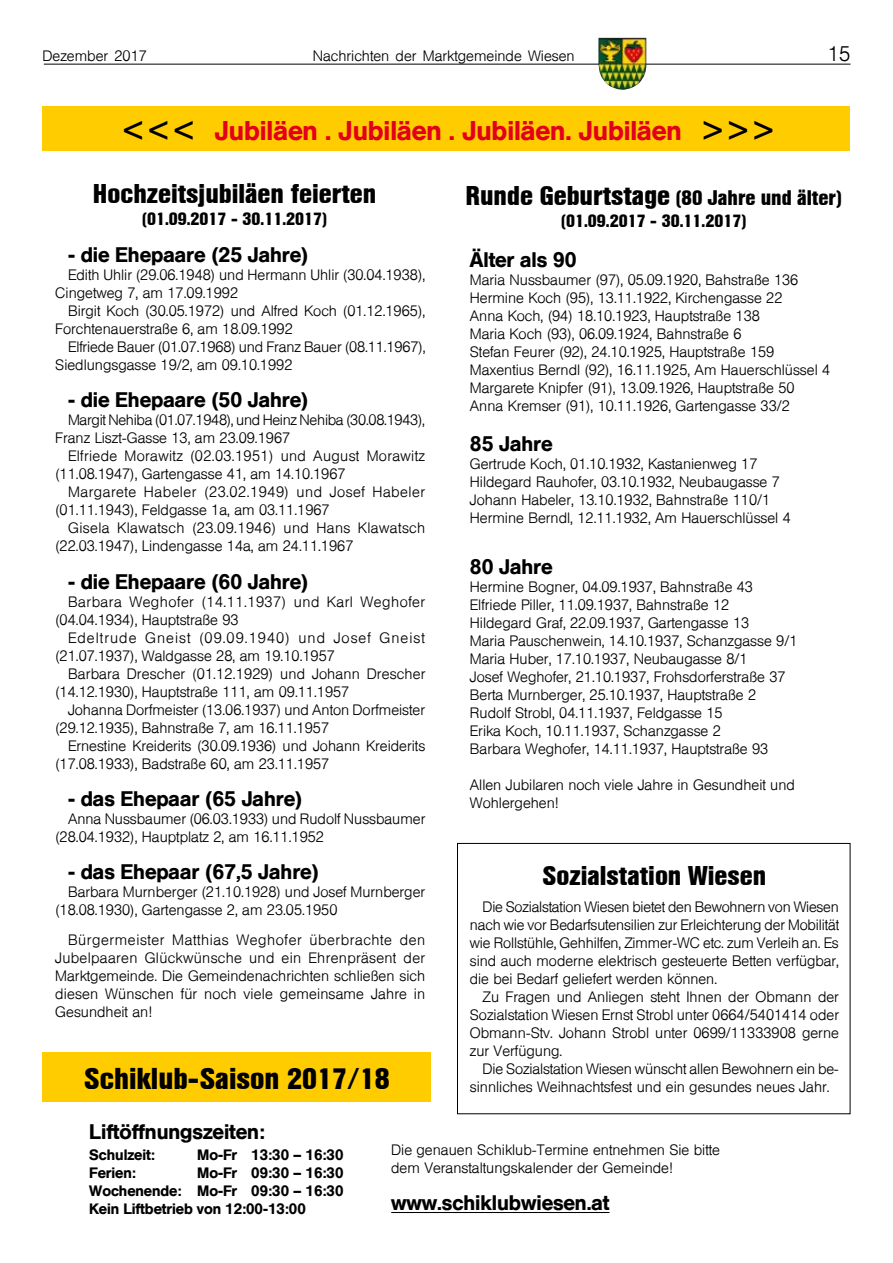
<style>
.page{position:relative;width:893px;height:1263px;background:#fff}
.page>*{position:absolute;margin:0;border:0;box-sizing:border-box;transform-origin:0 0}
.t1{font:700 30px "Helvetica Condensed BQ";color:#000}
.t2{font:700 27px "Helvetica Condensed BQ";color:#000}
.t3{font:500 27px "Helvetica BQ";color:#e2001a}
.t4{font:500 21px "Helvetica BQ";color:#000}
.t5{font:700 21px "Helvetica Condensed BQ";color:#000}
.t6{font:300 21px "Helvetica BQ";color:#000}
.t7{font:700 18px "Helvetica Condensed BQ";color:#000}
.t8{font:300 15px/18px "Helvetica BQ";color:#000}
.t9{font:300 15px/18px "Helvetica BQ";letter-spacing:.03em;color:#000}
.t10{font:500 15px/18px "Helvetica BQ";color:#000;text-align:justify}
.t11{font:300 15px/18px "Helvetica BQ";letter-spacing:.025em;color:#000}
.t12{font:300 15px/18px "Helvetica BQ";letter-spacing:-.02em;color:#000}
.t13{font:300 15px/18px "Helvetica BQ";letter-spacing:.035em;color:#000}
.t14{font:300 15px/18px "Helvetica BQ";letter-spacing:.07em;color:#000}
.s1{color:#000}
.s2{font-size:27px}
</style>
<div class="page">
<hr style="left:44px;top:64px;width:806px;height:1px;background:#000">
<img style="left:598px;top:38px;width:48px;height:52px">
<div style="left:43px;top:1052px;width:388px;height:50px;background:#fc0"></div>
<div style="left:42px;top:106px;width:808px;height:45px;background:#fc0"></div>
<div style="left:457px;top:843px;width:393px;height:271px;border:1px solid #000"></div>
<hr style="left:391px;top:1212px;width:218px;height:1px;background:#000">
<p class="t8" style="left:43px;top:48px;width:106px">Dezember 2017</p>
<p class="t8" style="left:313px;top:48px;width:263px">Nachrichten der Marktgemeinde Wiesen</p>
<h3 class="t6" style="left:828px;top:42px;width:24px">15</h3>
<h2 class="t3" style="left:124px;top:114px;width:650px"><span class="s1">&lt; &lt; &lt;</span> Jubiläen . Jubiläen . Jubiläen. Jubiläen <span class="s1">&gt; &gt; &gt;</span></h2>
<h2 class="t2" style="left:93px;top:179px;width:285px">Hochzeitsjubiläen feierten</h2>
<p class="t7" style="left:142px;top:208px;width:187px">(01.09.2017 - 30.11.2017)</p>
<h3 class="t4" style="left:68px;top:243px;width:242px">- die Ehepaare (25 Jahre)</h3>
<p class="t8" style="left:55px;top:266px;width:371px;text-indent:13px">Edith Uhlir (29.06.1948) und Hermann Uhlir (30.04.1938),<br>Cingetweg 7, am 17.09.1992</p>
<p class="t8" style="left:55px;top:302px;width:371px;text-indent:13px">Birgit Koch (30.05.1972) und Alfred Koch (01.12.1965),<br>Forchtenauerstraße 6, am 18.09.1992</p>
<p class="t8" style="left:55px;top:338px;width:372px;text-indent:13px">Elfriede Bauer (01.07.1968) und Franz Bauer (08.11.1967),<br>Siedlungsgasse 19/2, am 09.10.1992</p>
<h3 class="t4" style="left:68px;top:388px;width:242px">- die Ehepaare (50 Jahre)</h3>
<p class="t12" style="left:55px;top:411px;width:371px;text-indent:13px">Margit Nehiba (01.07.1948), und Heinz Nehiba (30.08.1943),<br>Franz Liszt-Gasse 13, am 23.09.1967</p>
<p class="t11" style="left:55px;top:447px;width:371px;text-indent:13px">Elfriede Morawitz (02.03.1951) und August Morawitz (11.08.1947), Gartengasse 41, am 14.10.1967</p>
<p class="t13" style="left:55px;top:483px;width:371px;text-indent:13px">Margarete Habeler (23.02.1949) und Josef Habeler (01.11.1943), Feldgasse 1a, am 03.11.1967</p>
<p class="t9" style="left:55px;top:519px;width:372px;text-indent:13px">Gisela Klawatsch (23.09.1946) und Hans Klawatsch (22.03.1947), Lindengasse 14a, am 24.11.1967</p>
<h3 class="t4" style="left:68px;top:569px;width:242px">- die Ehepaare (60 Jahre)</h3>
<p class="t9" style="left:55px;top:593px;width:371px;text-indent:13px">Barbara Weghofer (14.11.1937) und Karl Weghofer (04.04.1934), Hauptstraße 93</p>
<p class="t14" style="left:55px;top:629px;width:371px;text-indent:13px">Edeltrude Gneist (09.09.1940) und Josef Gneist (21.07.1937), Waldgasse 28, am 19.10.1957</p>
<p class="t8" style="left:55px;top:665px;width:372px;text-indent:13px">Barbara Drescher (01.12.1929) und Johann Drescher (14.12.1930), Hauptstraße 111, am 09.11.1957</p>
<p class="t8" style="left:55px;top:701px;width:371px;text-indent:13px">Johanna Dorfmeister (13.06.1937) und Anton Dorfmeister (29.12.1935), Bahnstraße 7, am 16.11.1957</p>
<p class="t8" style="left:55px;top:737px;width:371px;text-indent:13px">Ernestine Kreiderits (30.09.1936) und Johann Kreiderits (17.08.1933), Badstraße 60, am 23.11.1957</p>
<h3 class="t4" style="left:68px;top:786px;width:236px">- das Ehepaar (65 Jahre)</h3>
<p class="t8" style="left:55px;top:810px;width:372px;text-indent:13px">Anna Nussbaumer (06.03.1933) und Rudolf Nussbaumer (28.04.1932), Hauptplatz 2, am 16.11.1952</p>
<h3 class="t4" style="left:68px;top:859px;width:253px">- das Ehepaar (67,5 Jahre)</h3>
<p class="t8" style="left:55px;top:883px;width:371px;text-indent:13px">Barbara Murnberger (21.10.1928) und Josef Murnberger (18.08.1930), Gartengasse 2, am 23.05.1950</p>
<p class="t8" style="left:55px;top:931px;width:372px;text-align:justify;text-indent:13px">Bürgermeister Matthias Weghofer überbrachte den Jubelpaaren Glückwünsche und ein Ehrenpräsent der Marktgemeinde. Die Gemeindenachrichten schließen sich diesen Wünschen für noch viele gemeinsame Jahre in Gesundheit an!</p>
<h1 class="t1" style="left:84px;top:1061px;width:307px">Schiklub-Saison 2017/18</h1>
<h3 class="t5" style="left:465px;top:186px;width:378px"><span class="s2">Runde Geburtstage</span> (80 Jahre und älter)</h3>
<p class="t7" style="left:561px;top:210px;width:187px">(01.09.2017 - 30.11.2017)</p>
<h3 class="t4" style="left:470px;top:248px;width:108px">Älter als 90</h3>
<p class="t8" style="left:470px;top:271px;width:362px">Maria Nussbaumer (97), 05.09.1920, Bahstraße 136<br>Hermine Koch (95), 13.11.1922, Kirchengasse 22<br>Anna Koch, (94) 18.10.1923, Hauptstraße 138<br>Maria Koch (93), 06.09.1924, Bahnstraße 6<br>Stefan Feurer (92), 24.10.1925, Hauptstraße 159<br>Maxentius Berndl (92), 16.11.1925, Am Hauerschlüssel 4<br>Margarete Knipfer (91), 13.09.1926, Hauptstraße 50<br>Anna Kremser (91), 10.11.1926, Gartengasse 33/2</p>
<h3 class="t4" style="left:470px;top:432px;width:84px">85 Jahre</h3>
<p class="t8" style="left:470px;top:455px;width:322px">Gertrude Koch, 01.10.1932, Kastanienweg 17<br>Hildegard Rauhofer, 03.10.1932, Neubaugasse 7<br>Johann Habeler, 13.10.1932, Bahnstraße 110/1<br>Hermine Berndl, 12.11.1932, Am Hauerschlüssel 4</p>
<h3 class="t4" style="left:470px;top:554px;width:84px">80 Jahre</h3>
<p class="t8" style="left:470px;top:578px;width:329px">Hermine Bogner, 04.09.1937, Bahnstraße 43<br>Elfriede Piller, 11.09.1937, Bahnstraße 12<br>Hildegard Graf, 22.09.1937, Gartengasse 13<br>Maria Pauschenwein, 14.10.1937, Schanzgasse 9/1<br>Maria Huber, 17.10.1937, Neubaugasse 8/1<br>Josef Weghofer, 21.10.1937, Frohsdorferstraße 37<br>Berta Murnberger, 25.10.1937, Hauptstraße 2<br>Rudolf Strobl, 04.11.1937, Feldgasse 15<br>Erika Koch, 10.11.1937, Schanzgasse 2<br>Barbara Weghofer, 14.11.1937, Hauptstraße 93</p>
<p class="t8" style="left:470px;top:776px;width:327px">Allen Jubilaren noch viele Jahre in Gesundheit und<br>Wohlergehen!</p>
<h2 class="t2" style="left:542px;top:860px;width:225px">Sozialstation Wiesen</h2>
<p class="t8" style="left:470px;top:898px;width:371px;text-align:justify;text-indent:13px">Die Sozialstation Wiesen bietet den Bewohnern von Wiesen nach wie vor Bedarfsutensilien zur Erleichterung der Mobilität wie Rollstühle, Gehhilfen, Zimmer-WC etc. zum Verleih an. Es sind auch moderne elektrisch gesteuerte Betten verfügbar, die bei Bedarf geliefert werden können.</p>
<p class="t8" style="left:470px;top:988px;width:371px;text-align:justify;text-indent:13px">Zu Fragen und Anliegen steht Ihnen der Obmann der Sozialstation Wiesen Ernst Strobl unter 0664/5401414 oder Obmann-Stv. Johann Strobl unter 0699/11333908 gerne zur Verfügung.</p>
<p class="t8" style="left:470px;top:1060px;width:371px;text-indent:13px">Die Sozialstation Wiesen wünscht allen Bewohnern ein be&shy;sinnliches Weihnachtsfest und ein gesundes neues Jahr.</p>
<h3 class="t4" style="left:89px;top:1119px;width:177px">Liftöffnungszeiten:</h3>
<p class="t10" style="left:89px;top:1145px;width:67px">Schulzeit:</p>
<p class="t10" style="left:197px;top:1145px;width:148px">Mo-Fr 13:30 – 16:30</p>
<p class="t10" style="left:89px;top:1163px;width:48px">Ferien:</p>
<p class="t10" style="left:89px;top:1163px;width:256px;text-indent:108px">Mo-Fr 09:30 – 16:30<br>Wochenende: Mo-Fr 09:30 – 16:30<br>Kein Liftbetrieb von 12:00-13:00</p>
<p class="t8" style="left:391px;top:1141px;width:330px">Die genauen Schiklub-Termine entnehmen Sie bitte dem Veranstaltungskalender der Gemeinde!</p>
<h3 class="t4" style="left:391px;top:1191px;width:220px">www.schiklubwiesen.at</h3>
</div>
